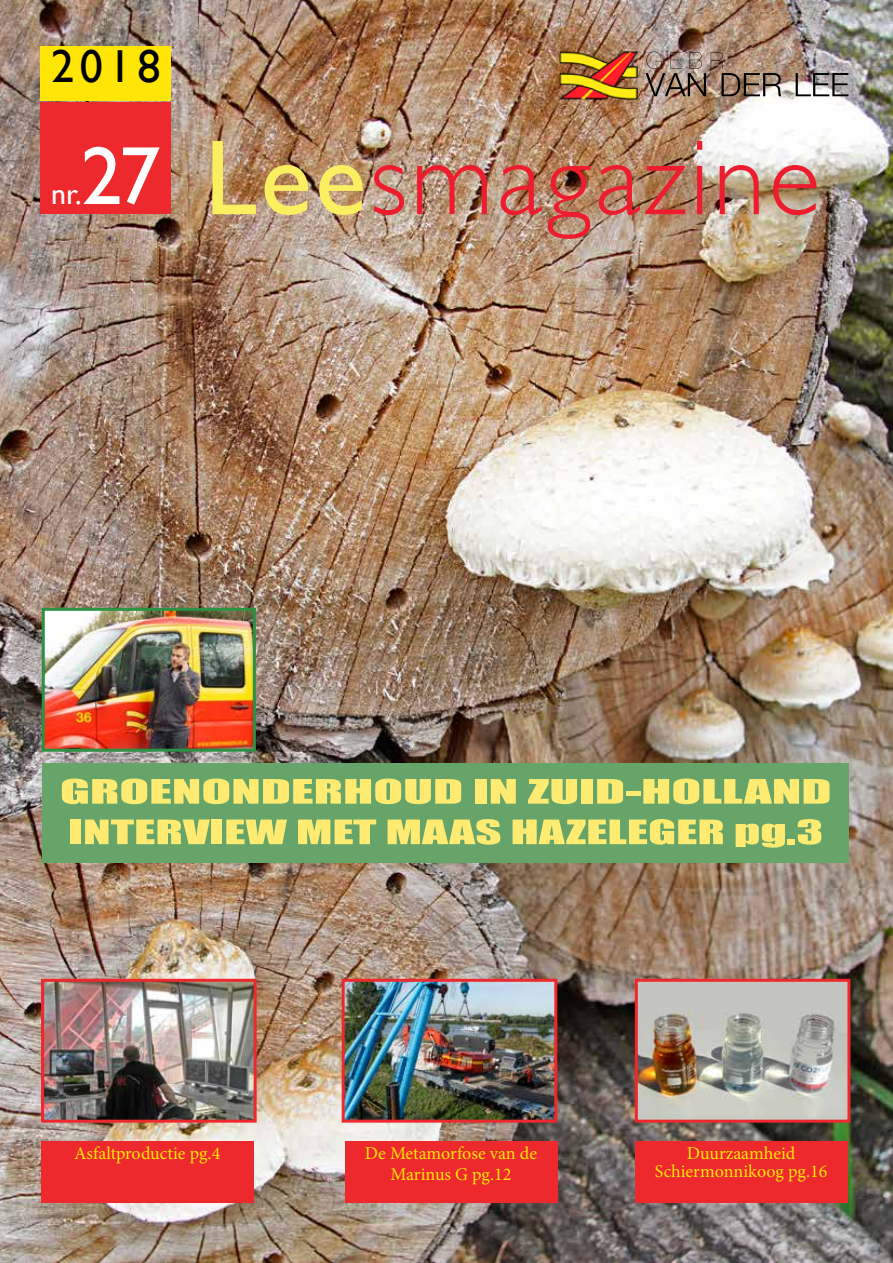
<style>
.page{position:relative;width:893px;height:1263px;background:#fff}
.page>*{position:absolute;margin:0;border:0;box-sizing:border-box;transform-origin:0 0}
.t1{font:300 107.4px "Gill Sans";letter-spacing:.03em;color:#ed1c2e}
.t2{font:82.8px "Gill Sans";color:#fff}
.t3{font:46.2px "Gill Sans";color:#000}
.t4{font:31.05px/40.5px "Impact";color:#ffeb72;scale:1.75 1}
.t5{font:30px "Gill Sans";color:#fff}
.t6{font:18px/21px "Minion Pro";color:#ffe607;text-align:center}
.s1{font-weight:400;color:#faef61}
</style>
<div class="page">
<img style="left:0;top:0;width:893px;height:1263px">
<div style="left:41px;top:103px;width:130px;height:111px;background:#ee292d"></div>
<div style="left:41px;top:46px;width:130px;height:54px;background:#ffe607"></div>
<img style="left:646px;top:52px;width:135px;height:44px">
<svg style="left:796px;top:73px;width:52px;height:23px"></svg>
<img style="left:46px;top:612px;width:206px;height:136px">
<div style="left:42px;top:608px;width:214px;height:144px;border:3px solid #2d9144"></div>
<img style="left:639px;top:983px;width:207px;height:136px">
<div style="left:635px;top:979px;width:215px;height:144px;border:3px solid #ee292d"></div>
<img style="left:45px;top:983px;width:208px;height:136px">
<div style="left:41px;top:979px;width:216px;height:144px;border:3px solid #ee292d"></div>
<div style="left:41px;top:1141px;width:213px;height:62px;background:#ee292d"></div>
<div style="left:345px;top:1141px;width:212px;height:62px;background:#ee292d"></div>
<div style="left:635px;top:1141px;width:212px;height:62px;background:#ee292d"></div>
<img style="left:557px;top:49px;width:82px;height:51px">
<img style="left:346px;top:983px;width:207px;height:136px">
<div style="left:342px;top:979px;width:215px;height:144px;border:3px solid #ee292d"></div>
<div style="left:43px;top:763px;width:806px;height:100px;background:#66a469"></div>
<h3 class="t3" style="left:51px;top:39px;width:111px">2018</h3>
<h2 class="t2" style="left:81px;top:127px;width:81px">27</h2>
<h3 class="t5" style="left:51px;top:176px;width:32px">nr.</h3>
<h1 class="t1" style="left:204px;top:94px;width:617px"><span class="s1">Lee</span>smagazine</h1>
<h3 class="t4" style="left:60px;top:770px;width:442px">GROENONDERHOUD IN ZUID-HOLLAND<br>INTERVIEW MET MAAS HAZELEGER pg.3</h3>
<p class="t6" style="left:74px;top:1142px;width:148px">Asfaltproductie pg.4</p>
<p class="t6" style="left:365px;top:1142px;width:174px">De Metamorfose van de<br>Marinus G pg.12</p>
<p class="t6" style="left:655px;top:1144px;width:174px;line-height:18px">Duurzaamheid<br>Schiermonnikoog pg.16</p>
</div>
